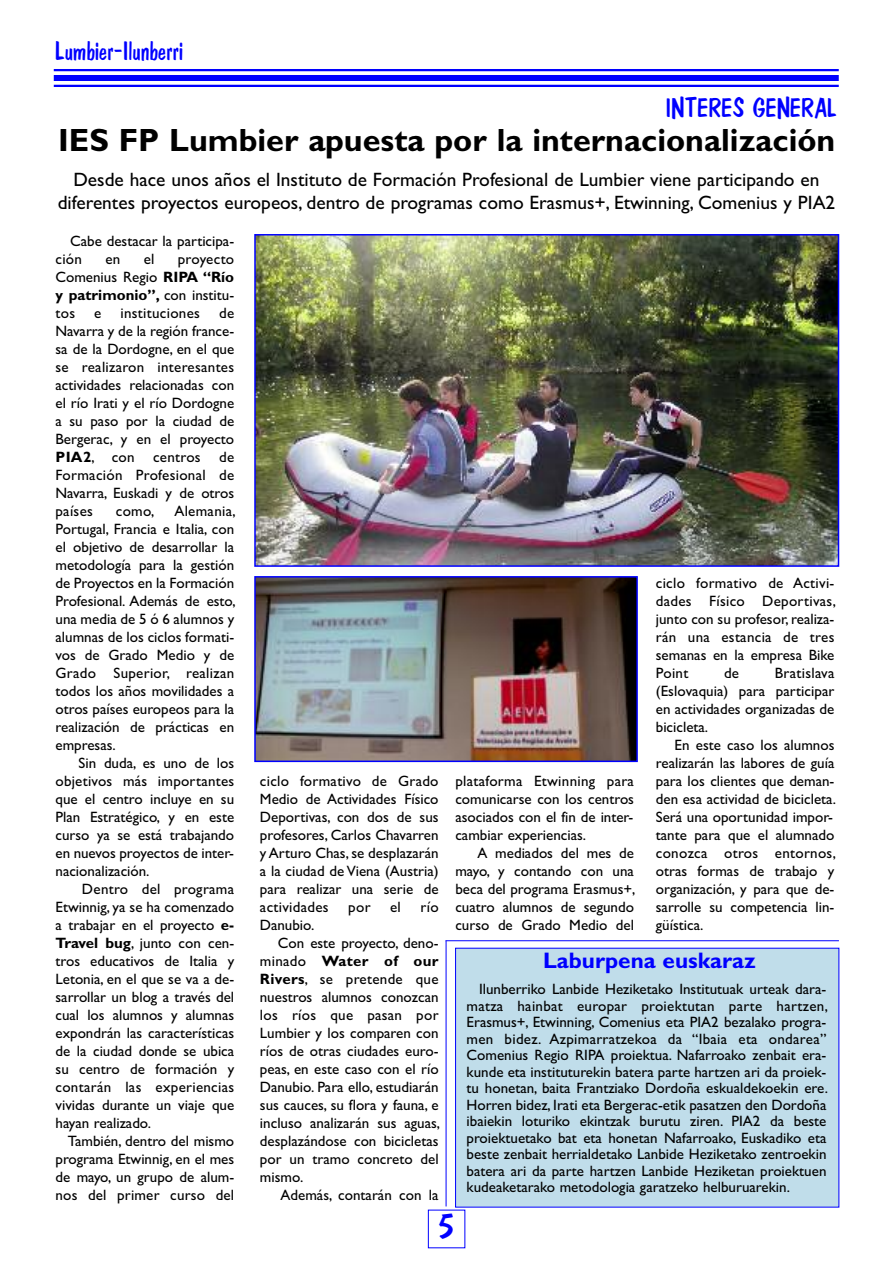
<style>
.page{position:relative;width:893px;height:1263px;background:#fff}
.page>*{position:absolute;margin:0;border:0;box-sizing:border-box;transform-origin:0 0}
.t1{font:36px "Banga S Si";color:#00f}
.t2{font:700 32.25px "Gill Sans";color:#000}
.t3{font:27px "Banga S Si";color:#00f}
.t4{font:700 22.5px "Gill Sans";color:#00f}
.t5{font:19.35px/23.2px "Gill Sans";color:#000;text-align:center}
.t6{font:15px/18px "Gill Sans";color:#000;text-align:justify}
.t7{font:15px "Gill Sans";letter-spacing:.02em;color:#000}
.t8{font:700 15px "Gill Sans";letter-spacing:.02em;color:#000}
.s1{font-weight:700}
.s2{font-weight:400}
</style>
<div class="page">
<hr style="left:54px;top:69px;width:785px;height:2px;background:#00f">
<div style="left:54px;top:75px;width:785px;height:6px;background:#00f"></div>
<hr style="left:54px;top:85px;width:785px;height:2px;background:#00f">
<div style="left:456px;top:948px;width:383px;height:259px;background:#c0ddea"></div>
<hr style="left:446px;top:941px;width:1px;height:265px;background:#00f">
<hr style="left:445px;top:940px;width:394px;height:1px;background:#00f">
<img style="left:257px;top:237px;width:579px;height:327px">
<div style="left:254px;top:234px;width:585px;height:333px;border:2px solid #00f"></div>
<img style="left:257px;top:579px;width:378px;height:180px">
<div style="left:254px;top:576px;width:384px;height:186px;border:2px solid #00f"></div>
<h3 class="t3" style="left:55px;top:35px;width:130px">Lumbier-Ilunberri</h3>
<h3 class="t3" style="left:666px;top:91px;width:173px">INTERES GENERAL</h3>
<h2 class="t2" style="left:58px;top:121px;width:779px">IES FP Lumbier apuesta por la internacionalización</h2>
<p class="t5" style="left:58px;top:168px;width:779px">Desde hace unos años el Instituto de Formación Profesional de Lumbier viene participando en diferentes proyectos europeos, dentro de programas como Erasmus+, Etwinning, Comenius y PIA2</p>
<p class="t6" style="left:55px;top:231px;width:180px;text-indent:15px">Cabe destacar la participa&shy;ción</p>
<p class="t6" style="left:105px;top:249px;width:16px">en</p>
<p class="t6" style="left:144px;top:249px;width:12px">el</p>
<p class="t6" style="left:55px;top:249px;width:180px;text-indent:122px">proyecto Comenius Regio <span class="s1">RIPA “Río y patrimonio”,</span> con institu&shy;tos</p>
<p class="t6" style="left:55px;top:303px;width:180px;text-indent:164px">de Navarra y de la región france&shy;sa de la Dordogne, en el que se realizaron interesantes actividades relacionadas con el río Irati y el río Dordogne a su paso por la ciudad de Bergerac, y en el proyecto <span class="s1">PIA2</span>, con centros de Formación Profesional de Navarra, Euskadi y de otros países</p>
<p class="t6" style="left:94px;top:303px;width:9px">e</p>
<p class="t7" style="left:120px;top:304px;width:81px">instituciones</p>
<p class="t6" style="left:55px;top:501px;width:182px;text-indent:119px">Alemania, Portugal, Francia e Italia, con el objetivo de desarrollar la metodología para la gestión de Proyectos en la Formación Profesional. Además de esto, una media de 5 ó 6 alumnos y alumnas de los ciclos formati&shy;vos de Grado Medio y de Grado Superior, realizan todos los años movilidades a otros países europeos para la realización de prácticas en empresas.</p>
<p class="t6" style="left:55px;top:753px;width:180px;text-indent:23px">Sin duda, es uno de los objetivos más importantes que el centro incluye en su Plan Estratégico, y en este curso ya se está trabajando en nuevos proyectos de inter&shy;nacionalización.</p>
<p class="t6" style="left:56px;top:879px;width:180px;text-indent:26px">Dentro del programa Etwinnig, ya se ha comenzado a trabajar en el proyecto <span class="s1">e-Travel bug</span>, junto con cen&shy;tros educativos de Italia y Letonia, en el que se va a de&shy;sarrollar un blog a través del cual los alumnos y alumnas expondrán las características de la ciudad donde se ubica su centro de formación y contarán las experiencias vividas durante un viaje que hayan realizado.</p>
<p class="t6" style="left:56px;top:1131px;width:180px;text-indent:12px">También, dentro del mismo programa Etwinnig, en el mes de mayo, un grupo de alum&shy;nos del primer curso del</p>
<p class="t6" style="left:116px;top:501px;width:40px">como,</p>
<p class="t6" style="left:260px;top:772px;width:180px">ciclo formativo de Grado Medio de Actividades Físico Deportivas, con dos de sus profesores, Carlos Chavarren y Arturo Chas, se desplazarán a la ciudad de Viena (Austria) para realizar una serie de actividades</p>
<p class="t6" style="left:348px;top:898px;width:24px">por</p>
<p class="t6" style="left:390px;top:898px;width:12px">el</p>
<p class="t6" style="left:420px;top:898px;width:20px">río</p>
<p class="t6" style="left:260px;top:916px;width:56px">Danubio.</p>
<p class="t6" style="left:278px;top:934px;width:162px">Con este proyecto, deno-</p>
<p class="t8" style="left:260px;top:952px;width:180px"><span class="s2">minado</span> Water of our</p>
<p class="t7" style="left:260px;top:970px;width:180px"><span class="s1">Rivers</span>, se pretende que</p>
<p class="t6" style="left:260px;top:988px;width:180px">nuestros alumnos conozcan</p>
<p class="t7" style="left:260px;top:1006px;width:180px">los ríos que pasan por</p>
<p class="t6" style="left:260px;top:1024px;width:180px">Lumbier y los comparen con</p>
<p class="t6" style="left:260px;top:1042px;width:180px">ríos de otras ciudades euro-</p>
<p class="t6" style="left:260px;top:1060px;width:180px">peas, en este caso con el río</p>
<p class="t6" style="left:260px;top:1078px;width:180px">Danubio. Para ello, estudiarán</p>
<p class="t6" style="left:260px;top:1096px;width:180px">sus cauces, su flora y fauna, e</p>
<p class="t6" style="left:260px;top:1114px;width:182px">incluso analizarán sus aguas,</p>
<p class="t6" style="left:260px;top:1132px;width:180px">desplazándose con bicicletas</p>
<p class="t6" style="left:260px;top:1150px;width:180px">por un tramo concreto del</p>
<p class="t6" style="left:260px;top:1168px;width:45px">mismo.</p>
<p class="t6" style="left:281px;top:1186px;width:160px">Además, contarán con la</p>
<p class="t6" style="left:656px;top:574px;width:182px">ciclo formativo de Activi&shy;dades Físico Deportivas, junto con su profesor, realiza&shy;rán una estancia de tres semanas en la empresa Bike Point</p>
<p class="t6" style="left:656px;top:664px;width:180px;text-indent:119px">Bratislava (Eslovaquia) para participar en actividades organizadas de bicicleta.</p>
<p class="t6" style="left:656px;top:736px;width:182px;text-align:left;text-indent:19px">En este caso los alumnos realizarán las labores de guía para los clientes que deman&shy;den esa actividad de bicicleta.<br>Será una oportunidad impor&shy;tante para que el alumnado conozca otros entornos, otras formas de trabajo y organización, y para que de&shy;sarrolle su competencia lin&shy;güística.</p>
<h3 class="t4" style="left:543px;top:947px;width:214px">Laburpena euskaraz</h3>
<p class="t6" style="left:467px;top:981px;width:363px;line-height:16.5px;text-indent:12px">Ilunberriko Lanbide Heziketako Institutuak urteak dara&shy;matza hainbat europar proiektutan parte hartzen, Erasmus+, Etwinning, Comenius eta PIA2 bezalako progra&shy;men bidez. Azpimarratzekoa da “Ibaia eta ondarea” Comenius Regio RIPA proiektua. Nafarroako zenbait era&shy;kunde eta instituturekin batera parte hartzen ari da proiek&shy;tu honetan, baita Frantziako Dordoña eskualdekoekin ere.<br>Horren bidez, Irati eta Bergerac-etik pasatzen den Dordoña ibaiekin loturiko ekintzak burutu ziren. PIA2 da beste proiektuetako bat eta honetan Nafarroako, Euskadiko eta beste zenbait herrialdetako Lanbide Heziketako zentroekin batera ari da parte hartzen Lanbide Heziketan proiektuen kudeaketarako metodologia garatzeko helburuarekin.</p>
<p class="t6" style="left:724px;top:664px;width:17px">de</p>
<p class="t6" style="left:455px;top:772px;width:180px">plataforma Etwinning para comunicarse con los centros asociados con el fin de inter&shy;cambiar experiencias.</p>
<p class="t6" style="left:455px;top:844px;width:182px;text-indent:22px">A mediados del mes de mayo, y contando con una beca del programa Erasmus+, cuatro alumnos de segundo curso de Grado Medio del</p>
<h1 class="t1" style="left:439px;top:1205px;width:17px">5</h1>
</div>
